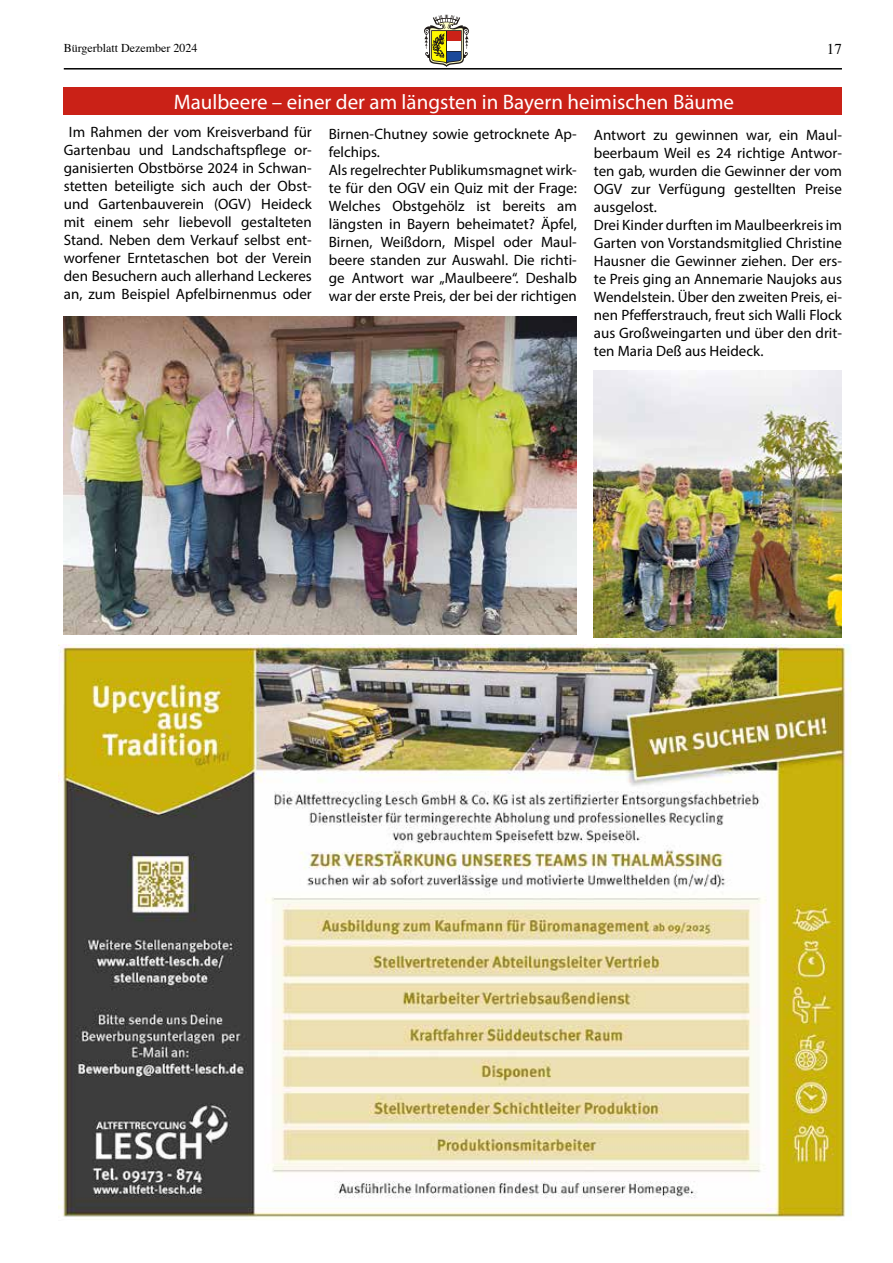
<style>
.page{position:relative;width:893px;height:1263px;background:#fff}
.page>*{position:absolute;margin:0;border:0;box-sizing:border-box;transform-origin:0 0}
.t1{font:21px "Myriad Pro";color:#fff}
.t2{font:15px/18px "Myriad Pro";color:#000}
.t3{font:15px "Times";color:#000}
.t4{font:12px "Times";color:#000}
</style>
<div class="page">
<hr style="left:64px;top:68px;width:778px;height:2px;background:#000">
<svg style="left:424px;top:15px;width:45px;height:52px"></svg>
<div style="left:63px;top:87px;width:779px;height:28px;background:#ca2117"></div>
<img style="left:58px;top:645px;width:793px;height:575px">
<img style="left:64px;top:316px;width:513px;height:319px">
<img style="left:594px;top:371px;width:248px;height:266px">
<p class="t4" style="left:64px;top:36px;width:135px">Bürgerblatt Dezember 2024</p>
<p class="t3" style="left:827px;top:35px;width:17px">17</p>
<h1 class="t1" style="left:174px;top:89px;width:562px">Maulbeere – einer der am längsten in Bayern heimischen Bäume</h1>
<p class="t2" style="left:594px;top:125px;width:250px">Antwort zu gewinnen war, ein Maul&shy;beerbaum Weil es 24 richtige Antwor&shy;ten gab, wurden die Gewinner der vom OGV zur Verfügung gestellten Preise ausgelost.<br>Drei Kinder durften im Maulbeerkreis im Garten von Vorstandsmitglied Christine Hausner die Gewinner ziehen. Der ers&shy;te Preis ging an Annemarie Naujoks aus Wendelstein. Über den zweiten Preis, ei&shy;nen Pfefferstrauch, freut sich Walli Flock aus Großweingarten und über den drit&shy;ten Maria Deß aus Heideck.</p>
<p class="t2" style="left:64px;top:122px;width:250px;text-align:center">Im Rahmen der vom Kreisverband für Gartenbau und Landschaftspflege or&shy;ganisierten Obstbörse 2024 in Schwan&shy;stetten beteiligte sich auch der Obst&shy;und Gartenbauverein (OGV) Heideck mit einem sehr liebevoll gestalteten Stand. Neben dem Verkauf selbst ent&shy;worfener Erntetaschen bot der Verein den Besuchern auch allerhand Leckeres an, zum Beispiel Apfelbirnenmus oder</p>
<p class="t2" style="left:329px;top:125px;width:250px">Birnen-Chutney sowie getrocknete Ap&shy;felchips.<br>Als regelrechter Publikumsmagnet wirk&shy;te für den OGV ein Quiz mit der Frage:<br>Welches Obstgehölz ist bereits am längsten in Bayern beheimatet? Äpfel, Birnen, Weißdorn, Mispel oder Maul&shy;beere standen zur Auswahl. Die richti&shy;ge Antwort war „Maulbeere“. Deshalb war der erste Preis, der bei der richtigen</p>
</div>
